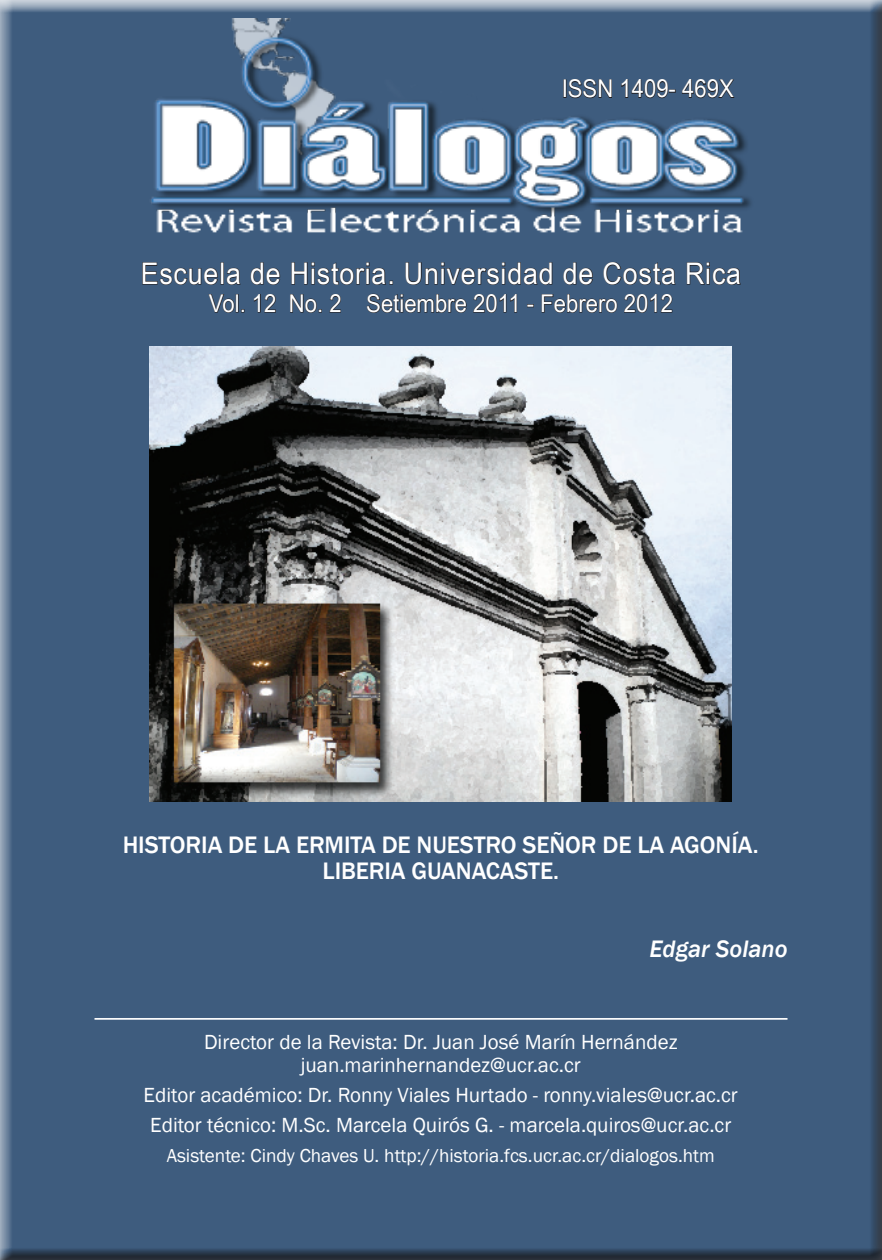
<style>
.page{position:relative;width:882px;height:1260px;background:#fff}
.page>*{position:absolute;margin:0;border:0;box-sizing:border-box;transform-origin:0 0}
.t1{font:29.75px "Arial Narrow";letter-spacing:.025em;color:#fff;scale:1.1 1}
.t2{font:500 24.5px/26.2px "Franklin Gothic";letter-spacing:-.005em;color:#fff;text-align:center}
.t3{font:24.5px "Arial Narrow";color:#fff;scale:1.1 1}
.t4{font:italic 500 24.5px "Franklin Gothic";color:#fff}
.t5{font:21px/22.8px "Franklin Gothic";color:#fff;text-align:center}
.t6{font:19.25px "Franklin Gothic";color:#fff}
</style>
<div class="page">
<div style="left:0;top:0;width:882px;height:1260px;background:#231f20;opacity:.75"></div>
<img style="left:149px;top:346px;width:583px;height:455px">
<hr style="left:94px;top:1018px;width:694px;height:2px;background:#fff">
<img style="left:127px;top:19px;width:630px;height:236px">
<svg style="left:142px;top:262px;width:76px;height:23px;background:#364c65"></svg>
<div style="left:221px;top:262px;width:3px;height:23px;border:1px solid #231f20"></div>
<svg style="left:226px;top:267px;width:15px;height:18px"></svg>
<svg style="left:250px;top:262px;width:31px;height:23px"></svg>
<svg style="left:291px;top:262px;width:102px;height:23px;background:#374c66"></svg>
<svg style="left:405px;top:262px;width:148px;height:23px;background:#364c66"></svg>
<svg style="left:563px;top:262px;width:30px;height:23px"></svg>
<svg style="left:603px;top:262px;width:73px;height:23px;background:#374c66"></svg>
<svg style="left:686px;top:262px;width:56px;height:23px"></svg>
<svg style="left:208px;top:293px;width:27px;height:21px"></svg>
<div style="left:236px;top:294px;width:3px;height:19px;border:1px solid #231f20"></div>
<svg style="left:241px;top:309px;width:3px;height:4px"></svg>
<svg style="left:253px;top:294px;width:23px;height:19px"></svg>
<svg style="left:290px;top:294px;width:32px;height:19px"></svg>
<svg style="left:329px;top:294px;width:12px;height:19px"></svg>
<svg style="left:366px;top:293px;width:101px;height:20px;background:#354860"></svg>
<svg style="left:473px;top:294px;width:44px;height:19px"></svg>
<svg style="left:527px;top:304px;width:7px;height:3px"></svg>
<svg style="left:541px;top:294px;width:77px;height:19px"></svg>
<svg style="left:624px;top:294px;width:49px;height:19px"></svg>
<div style="left:563px;top:79px;width:3px;height:19px;border:1px solid #231f20"></div>
<svg style="left:568px;top:79px;width:44px;height:20px"></svg>
<svg style="left:621px;top:79px;width:55px;height:20px"></svg>
<svg style="left:682px;top:79px;width:53px;height:20px"></svg>
<p class="t3" style="left:562px;top:71px;width:158px">ISSN 1409- 469X</p>
<h1 class="t1" style="left:141px;top:252px;width:547px">Escuela de Historia. Universidad de Costa Rica</h1>
<p class="t3" style="left:209px;top:285px;width:423px">Vol. 12 No. 2 Setiembre 2011 - Febrero 2012</p>
<p class="t2" style="left:123px;top:832px;width:638px">HISTORIA DE LA ERMITA DE NUESTRO SEÑOR DE LA AGONÍA.<br>LIBERIA GUANACASTE.</p>
<p class="t4" style="left:649px;top:934px;width:140px">Edgar Solano</p>
<p class="t5" style="left:204px;top:1031px;width:475px">Director de la Revista: Dr. Juan José Marín Hernández juan.marinhernandez@ucr.ac.cr</p>
<p class="t5" style="left:144px;top:1080px;width:596px;line-height:30.3px">Editor académico: Dr. Ronny Viales Hurtado - ronny.viales@ucr.ac.cr<br>Editor técnico: M.Sc. Marcela Quirós G. - marcela.quiros@ucr.ac.cr</p>
<p class="t6" style="left:167px;top:1144px;width:550px">Asistente: Cindy Chaves U. http://historia.fcs.ucr.ac.cr/dialogos.htm</p>
</div>
